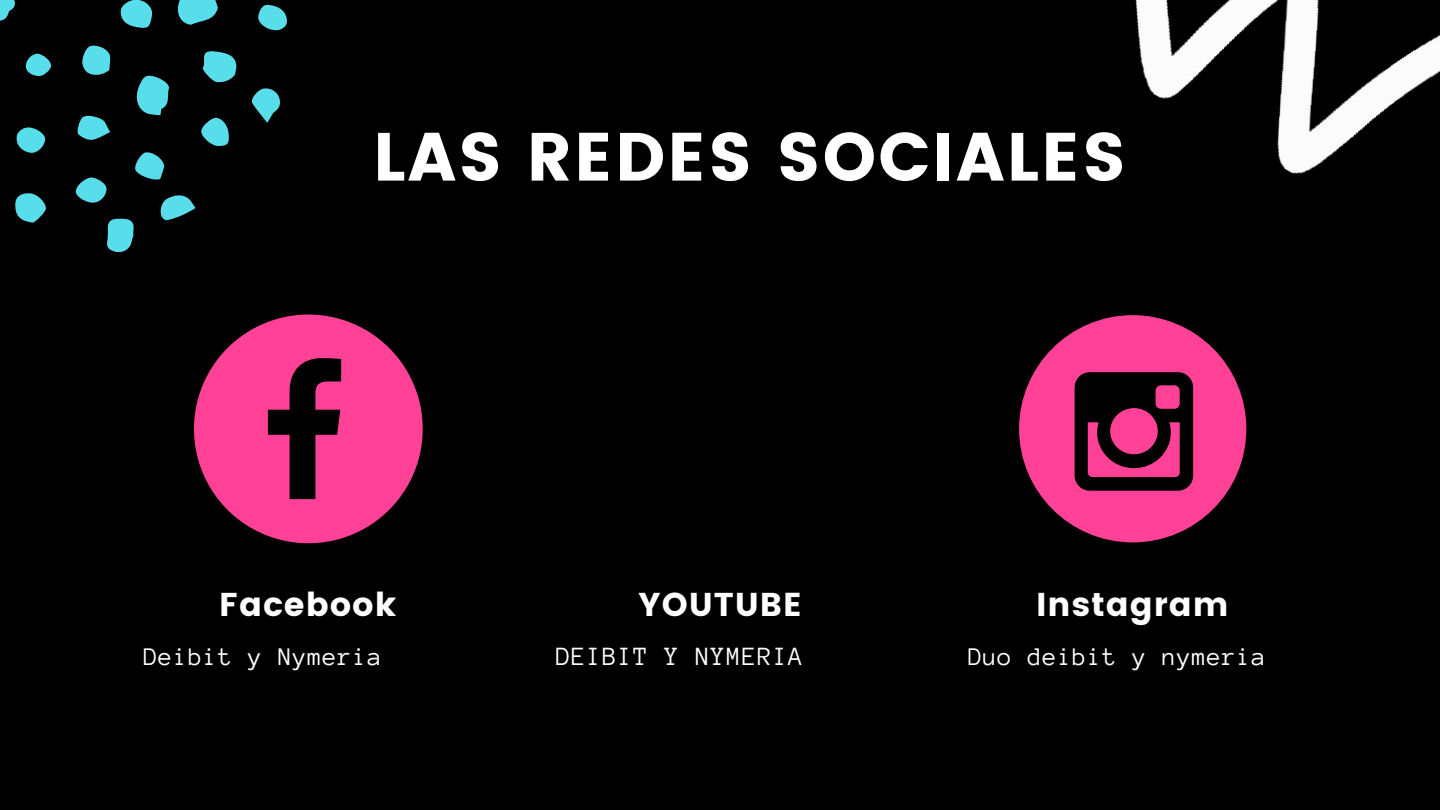
<style>
.page{position:relative;width:1440px;height:810px;background:#000}
.page>*{position:absolute;margin:0;border:0;box-sizing:border-box;transform-origin:0 0}
.t1{font:68px "Poppins";letter-spacing:.03em;color:#fff}
.t2{font:33px "Poppins";letter-spacing:.03em;color:#fff}
.t3{font:26.9px "Anonymous Pro";letter-spacing:.03em;color:#fff}
.t4{font:25.9px "Anonymous Pro";letter-spacing:.03em;color:#fff}
</style>
<div class="page">
<svg style="left:177px;top:0;width:41px;height:25px"></svg>
<svg style="left:136px;top:75px;width:33px;height:41px"></svg>
<svg style="left:0;top:0;width:15px;height:21px"></svg>
<svg style="left:202px;top:51px;width:35px;height:32px"></svg>
<svg style="left:107px;top:218px;width:27px;height:34px"></svg>
<svg style="left:120px;top:0;width:33px;height:28px"></svg>
<svg style="left:15px;top:193px;width:31px;height:30px"></svg>
<svg style="left:82px;top:45px;width:29px;height:30px"></svg>
<svg style="left:251px;top:88px;width:29px;height:35px"></svg>
<svg style="left:160px;top:195px;width:36px;height:26px"></svg>
<svg style="left:135px;top:152px;width:30px;height:28px"></svg>
<svg style="left:201px;top:117px;width:28px;height:29px"></svg>
<svg style="left:77px;top:115px;width:33px;height:25px"></svg>
<svg style="left:75px;top:177px;width:32px;height:26px"></svg>
<svg style="left:258px;top:4px;width:29px;height:27px"></svg>
<svg style="left:16px;top:127px;width:30px;height:26px"></svg>
<svg style="left:25px;top:53px;width:26px;height:23px"></svg>
<svg style="left:194px;top:315px;width:229px;height:228px;fill:#ff4297"></svg>
<svg style="left:268px;top:358px;width:73px;height:141px"></svg>
<div style="left:1019px;top:315px;width:227px;height:227px;background:#ff4297;border-radius:50%"></div>
<svg style="left:1075px;top:372px;width:118px;height:119px"></svg>
<img style="left:1135px;top:0;width:305px;height:174px">
<p class="t1" style="left:373px;top:117px;width:755px">LAS REDES SOCIALES</p>
<p class="t2" style="left:219px;top:586px;width:179px">Facebook</p>
<p class="t4" style="left:144px;top:644px;width:240px">Deibit y Nymeria</p>
<p class="t2" style="left:638px;top:586px;width:165px">YOUTUBE</p>
<p class="t3" style="left:556px;top:643px;width:249px">DEIBIT Y NYMERIA</p>
<p class="t2" style="left:1036px;top:586px;width:194px">Instagram</p>
<p class="t4" style="left:968px;top:644px;width:300px">Duo deibit y nymeria</p>
</div>
